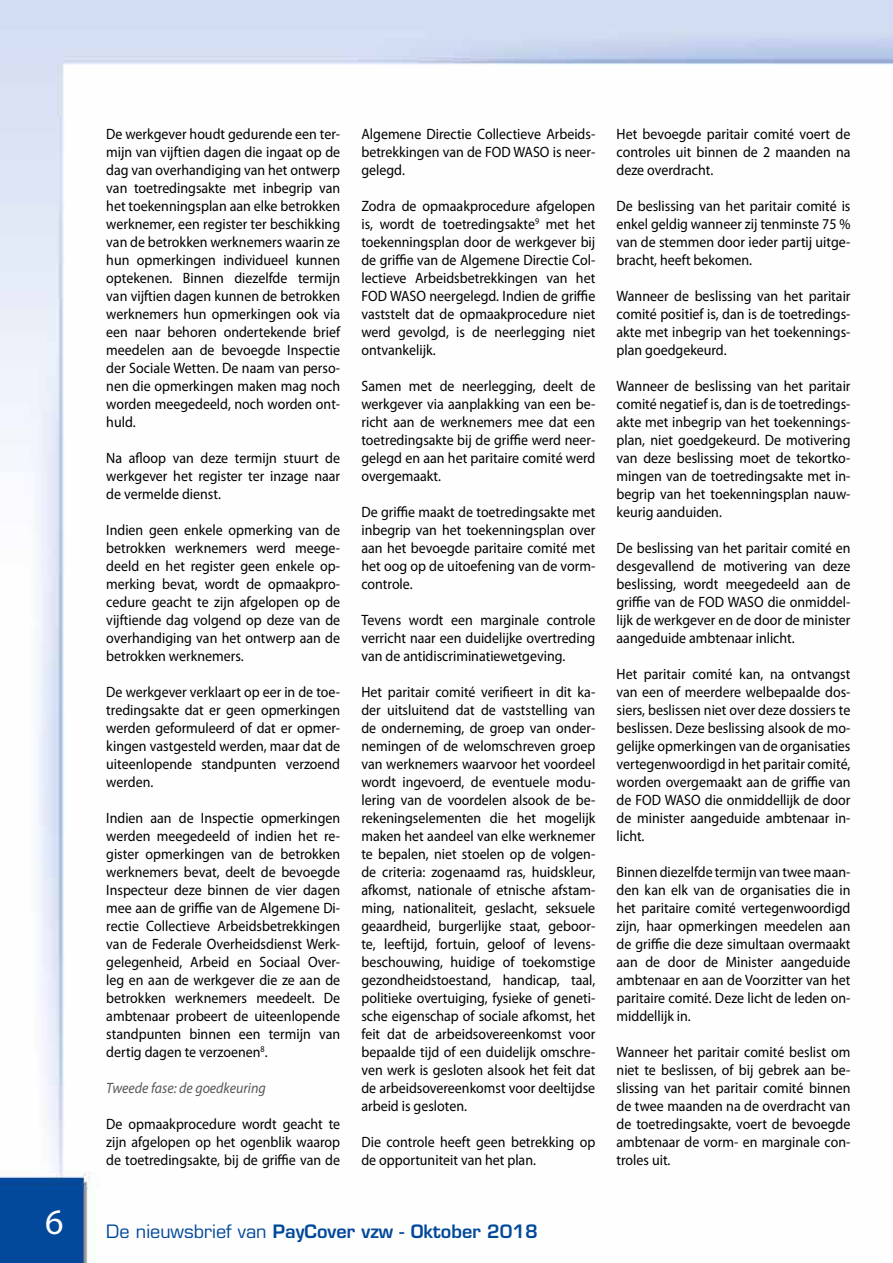
<style>
.page{position:relative;width:893px;height:1263px;background:#fff}
.page>*{position:absolute;margin:0;border:0;box-sizing:border-box;transform-origin:0 0}
.t1{font:600 18px "Eurostile LT Std";color:#00489a}
.t2{font:15px/18px "Myriad Pro";color:#000;text-align:justify;scale:.93 1}
.t3{font:italic 15px "Myriad Pro";color:#575756;scale:.93 1}
.s1{font-weight:400}
</style>
<div class="page">
<img style="left:0;top:0;width:893px;height:1263px">
<p class="t2" style="left:106px;top:125px;width:253px">De werkgever houdt gedurende een ter&shy;mijn van vijftien dagen die ingaat op de dag van overhandiging van het ontwerp van toetredingsakte met inbegrip van het toekenningsplan aan elke betrokken werknemer, een register ter beschikking van de betrokken werknemers waarin ze hun opmerkingen individueel kunnen optekenen. Binnen diezelfde termijn van vijftien dagen kunnen de betrokken werknemers hun opmerkingen ook via een naar behoren ondertekende brief meedelen aan de bevoegde Inspectie der Sociale Wetten. De naam van perso&shy;nen die opmerkingen maken mag noch worden meegedeeld, noch worden ont&shy;huld.</p>
<p class="t2" style="left:106px;top:449px;width:253px">Na afloop van deze termijn stuurt de werkgever het register ter inzage naar de vermelde dienst.</p>
<p class="t2" style="left:106px;top:521px;width:253px">Indien geen enkele opmerking van de betrokken werknemers werd meege&shy;deeld en het register geen enkele op&shy;merking bevat, wordt de opmaakpro&shy;cedure geacht te zijn afgelopen op de vijftiende dag volgend op deze van de overhandiging van het ontwerp aan de betrokken werknemers.</p>
<p class="t2" style="left:106px;top:683px;width:253px">De werkgever verklaart op eer in de toe&shy;tredingsakte dat er geen opmerkingen werden geformuleerd of dat er opmer&shy;kingen vastgesteld werden, maar dat de uiteenlopende standpunten verzoend werden.</p>
<p class="t2" style="left:106px;top:809px;width:253px">Indien aan de Inspectie opmerkingen werden meegedeeld of indien het re&shy;gister opmerkingen van de betrokken werknemers bevat, deelt de bevoegde Inspecteur deze binnen de vier dagen mee aan de griffie van de Algemene Di&shy;rectie Collectieve Arbeidsbetrekkingen van de Federale Overheidsdienst Werk&shy;gelegenheid, Arbeid en Sociaal Over&shy;leg en aan de werkgever die ze aan de betrokken werknemers meedeelt. De ambtenaar probeert de uiteenlopende standpunten binnen een termijn van dertig dagen te verzoenen<sup>8</sup>.</p>
<p class="t3" style="left:106px;top:1079px;width:173px">Tweede fase: de goedkeuring</p>
<p class="t2" style="left:106px;top:1115px;width:253px">De opmaakprocedure wordt geacht te zijn afgelopen op het ogenblik waarop de toetredingsakte, bij de griffie van de</p>
<p class="t2" style="left:361px;top:125px;width:253px">Algemene Directie Collectieve Arbeids&shy;betrekkingen van de FOD WASO is neer&shy;gelegd.</p>
<p class="t2" style="left:361px;top:197px;width:253px">Zodra de opmaakprocedure afgelopen is, wordt de toetredingsakte<sup>9</sup> met het toekenningsplan door de werkgever bij de griffie van de Algemene Directie Col&shy;lectieve Arbeidsbetrekkingen van het FOD WASO neergelegd. Indien de griffie vaststelt dat de opmaakprocedure niet werd gevolgd, is de neerlegging niet ontvankelijk.</p>
<p class="t2" style="left:361px;top:377px;width:253px">Samen met de neerlegging, deelt de werkgever via aanplakking van een be&shy;richt aan de werknemers mee dat een toetredingsakte bij de griffie werd neer&shy;gelegd en aan het paritaire comité werd overgemaakt.</p>
<p class="t2" style="left:361px;top:503px;width:253px">De griffie maakt de toetredingsakte met inbegrip van het toekenningsplan over aan het bevoegde paritaire comité met het oog op de uitoefening van de vorm&shy;controle.</p>
<p class="t2" style="left:361px;top:611px;width:253px">Tevens wordt een marginale controle verricht naar een duidelijke overtreding van de antidiscriminatiewetgeving.</p>
<p class="t2" style="left:361px;top:683px;width:253px">Het paritair comité verifieert in dit ka&shy;der uitsluitend dat de vaststelling van de onderneming, de groep van onder&shy;nemingen of de welomschreven groep van werknemers waarvoor het voordeel wordt ingevoerd, de eventuele modu&shy;lering van de voordelen alsook de be&shy;rekeningselementen die het mogelijk maken het aandeel van elke werknemer te bepalen, niet stoelen op de volgen&shy;de criteria: zogenaamd ras, huidskleur, afkomst, nationale of etnische afstam&shy;ming, nationaliteit, geslacht, seksuele geaardheid, burgerlijke staat, geboor&shy;te, leeftijd, fortuin, geloof of levens&shy;beschouwing, huidige of toekomstige gezondheidstoestand, handicap, taal, politieke overtuiging, fysieke of geneti&shy;sche eigenschap of sociale afkomst, het feit dat de arbeidsovereenkomst voor bepaalde tijd of een duidelijk omschre&shy;ven werk is gesloten alsook het feit dat de arbeidsovereenkomst voor deeltijdse arbeid is gesloten.</p>
<p class="t2" style="left:361px;top:1133px;width:253px">Die controle heeft geen betrekking op de opportuniteit van het plan.</p>
<p class="t1" style="left:45px;top:1220px;width:494px"><sup>6</sup> <span class="s1">De nieuwsbrief van</span> PayCover vzw - Oktober 2018</p>
<p class="t2" style="left:617px;top:125px;width:253px">Het bevoegde paritair comité voert de controles uit binnen de 2 maanden na deze overdracht.</p>
<p class="t2" style="left:617px;top:197px;width:253px">De beslissing van het paritair comité is enkel geldig wanneer zij tenminste 75 % van de stemmen door ieder partij uitge&shy;bracht, heeft bekomen.</p>
<p class="t2" style="left:617px;top:287px;width:253px">Wanneer de beslissing van het paritair comité positief is, dan is de toetredings&shy;akte met inbegrip van het toekennings&shy;plan goedgekeurd.</p>
<p class="t2" style="left:617px;top:377px;width:253px">Wanneer de beslissing van het paritair comité negatief is, dan is de toetredings&shy;akte met inbegrip van het toekennings&shy;plan, niet goedgekeurd. De motivering van deze beslissing moet de tekortko&shy;mingen van de toetredingsakte met in&shy;begrip van het toekenningsplan nauw&shy;keurig aanduiden.</p>
<p class="t2" style="left:617px;top:539px;width:253px">De beslissing van het paritair comité en desgevallend de motivering van deze beslissing, wordt meegedeeld aan de griffie van de FOD WASO die onmiddel&shy;lijk de werkgever en de door de minister aangeduide ambtenaar inlicht.</p>
<p class="t2" style="left:617px;top:665px;width:253px">Het paritair comité kan, na ontvangst van een of meerdere welbepaalde dos&shy;siers, beslissen niet over deze dossiers te beslissen. Deze beslissing alsook de mo&shy;gelijke opmerkingen van de organisaties vertegenwoordigd in het paritair comité, worden overgemaakt aan de griffie van de FOD WASO die onmiddellijk de door de minister aangeduide ambtenaar in&shy;licht.</p>
<p class="t2" style="left:617px;top:863px;width:253px">Binnen diezelfde termijn van twee maan&shy;den kan elk van de organisaties die in het paritaire comité vertegenwoordigd zijn, haar opmerkingen meedelen aan de griffie die deze simultaan overmaakt aan de door de Minister aangeduide ambtenaar en aan de Voorzitter van het paritaire comité. Deze licht de leden on&shy;middellijk in.</p>
<p class="t2" style="left:617px;top:1043px;width:253px">Wanneer het paritair comité beslist om niet te beslissen, of bij gebrek aan be&shy;slissing van het paritair comité binnen de twee maanden na de overdracht van de toetredingsakte, voert de bevoegde ambtenaar de vorm- en marginale con&shy;troles uit.</p>
</div>
